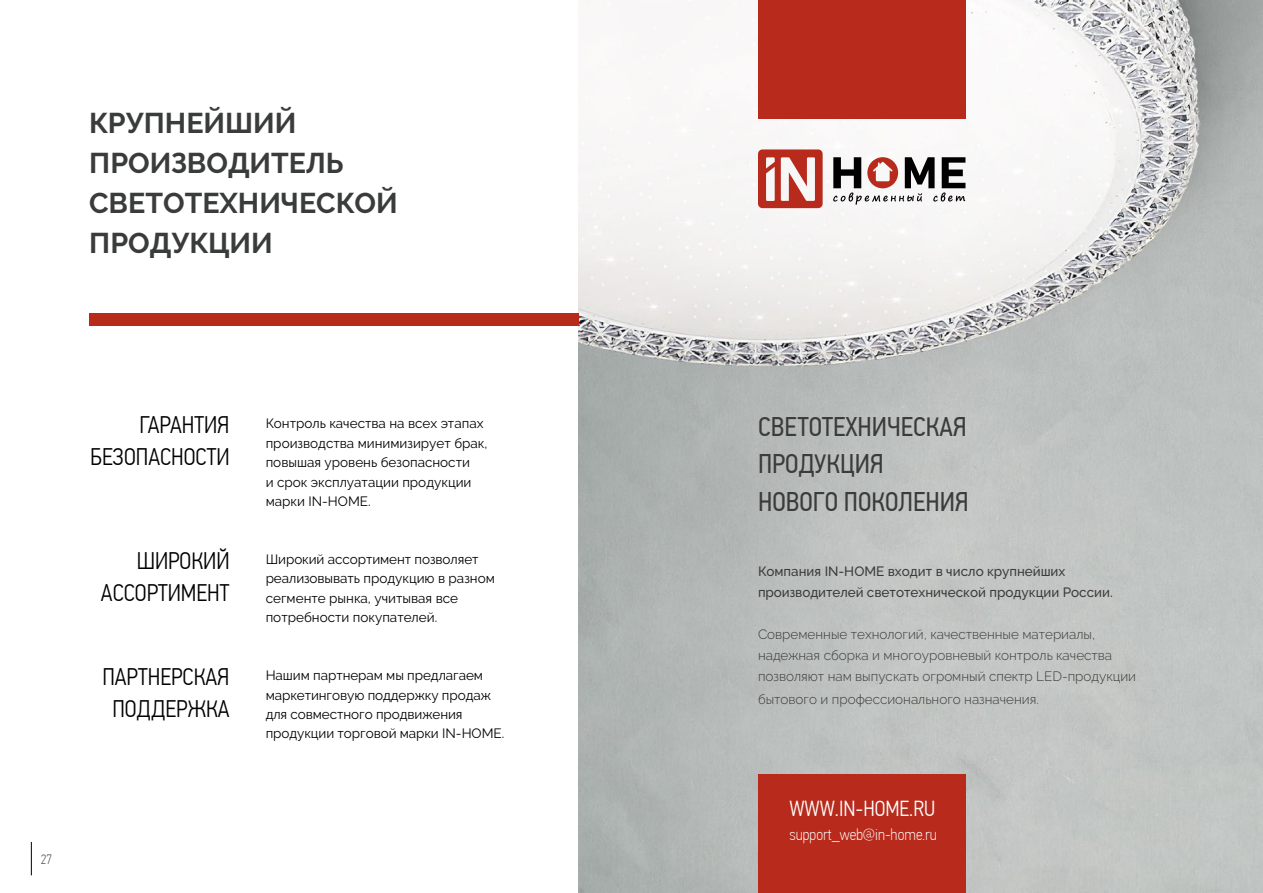
<style>
.page{position:relative;width:1263px;height:893px;background:#fff}
.page>*{position:absolute;margin:0;border:0;box-sizing:border-box;transform-origin:0 0}
.t1{font:700 28.5px/39.8px "Raleway";color:#3a3b3b}
.t2{font:27px/37.5px "PF Din Text Cond Pro";color:#3a3b3b}
.t3{font:300 24px/31.5px "PF Din Text Cond Pro";color:#000;text-align:right}
.t4{font:300 21.75px "PF Din Text Cond Pro";color:#fff}
.t5{font:100 16.2px "PF Din Text Cond Pro";color:#fff}
.t6{font:13.5px/19.5px "Raleway";color:#000}
.t7{font:300 13.5px/21px "Raleway";color:#3a3b3b}
.t8{font:500 13.5px/21px "Raleway";color:#3a3b3b}
.t9{font:100 13.5px "PF Din Text Cond Pro";color:#3a3b3b}
</style>
<div class="page">
<hr style="left:31px;top:842px;width:1px;height:33px;background:#000">
<img style="left:578px;top:0;width:685px;height:893px">
<div style="left:758px;top:775px;width:207px;height:118px;background:#b72a1c"></div>
<div style="left:758px;top:0;width:207px;height:118px;background:#b72a1c"></div>
<div style="left:89px;top:313px;width:489px;height:12px;background:#b72a1c"></div>
<svg style="left:758px;top:149px;width:65px;height:59px"></svg>
<svg style="left:833px;top:157px;width:132px;height:48px"></svg>
<h1 class="t1" style="left:89px;top:104px;width:310px">КРУПНЕЙШИЙ<br>ПРОИЗВОДИТЕЛЬ<br>СВЕТОТЕХНИЧЕСКОЙ<br>ПРОДУКЦИИ</h1>
<h3 class="t3" style="left:91px;top:410px;width:140px">ГАРАНТИЯ<br>БЕЗОПАСНОСТИ</h3>
<h3 class="t3" style="left:101px;top:545px;width:130px">ШИРОКИЙ<br>АССОРТИМЕНТ</h3>
<h3 class="t3" style="left:102px;top:661px;width:129px;text-align:center">ПАРТНЕРСКАЯ<br>ПОДДЕРЖКА</h3>
<p class="t6" style="left:266px;top:414px;width:223px">Контроль качества на всех этапах производства минимизирует брак, повышая уровень безопасности<br>и срок эксплуатации продукции марки IN-HOME.</p>
<p class="t6" style="left:266px;top:549px;width:231px">Широкий ассортимент позволяет реализовывать продукцию в разном сегменте рынка, учитывая все потребности покупателей.</p>
<p class="t6" style="left:266px;top:665px;width:240px">Нашим партнерам мы предлагаем маркетинговую поддержку продаж для совместного продвижения продукции торговой марки IN-HOME.</p>
<p class="t9" style="left:41px;top:851px;width:13px">27</p>
<h2 class="t2" style="left:758px;top:408px;width:212px">СВЕТОТЕХНИЧЕСКАЯ<br>ПРОДУКЦИЯ<br>НОВОГО ПОКОЛЕНИЯ</h2>
<p class="t8" style="left:758px;top:561px;width:356px">Компания IN-HOME входит в число крупнейших производителей светотехнической продукции России.</p>
<p class="t7" style="left:758px;top:624px;width:380px">Современные технологий, качественные материалы, надежная сборка и многоуровневый контроль качества позволяют нам выпускать огромный спектр LED-продукции</p>
<p class="t7" style="left:758px;top:688px;width:282px">бытового и профессионального назначения.</p>
<h3 class="t4" style="left:789px;top:796px;width:147px">WWW.IN-HOME.RU</h3>
<p class="t5" style="left:789px;top:825px;width:149px">support_web@in-home.ru</p>
</div>
